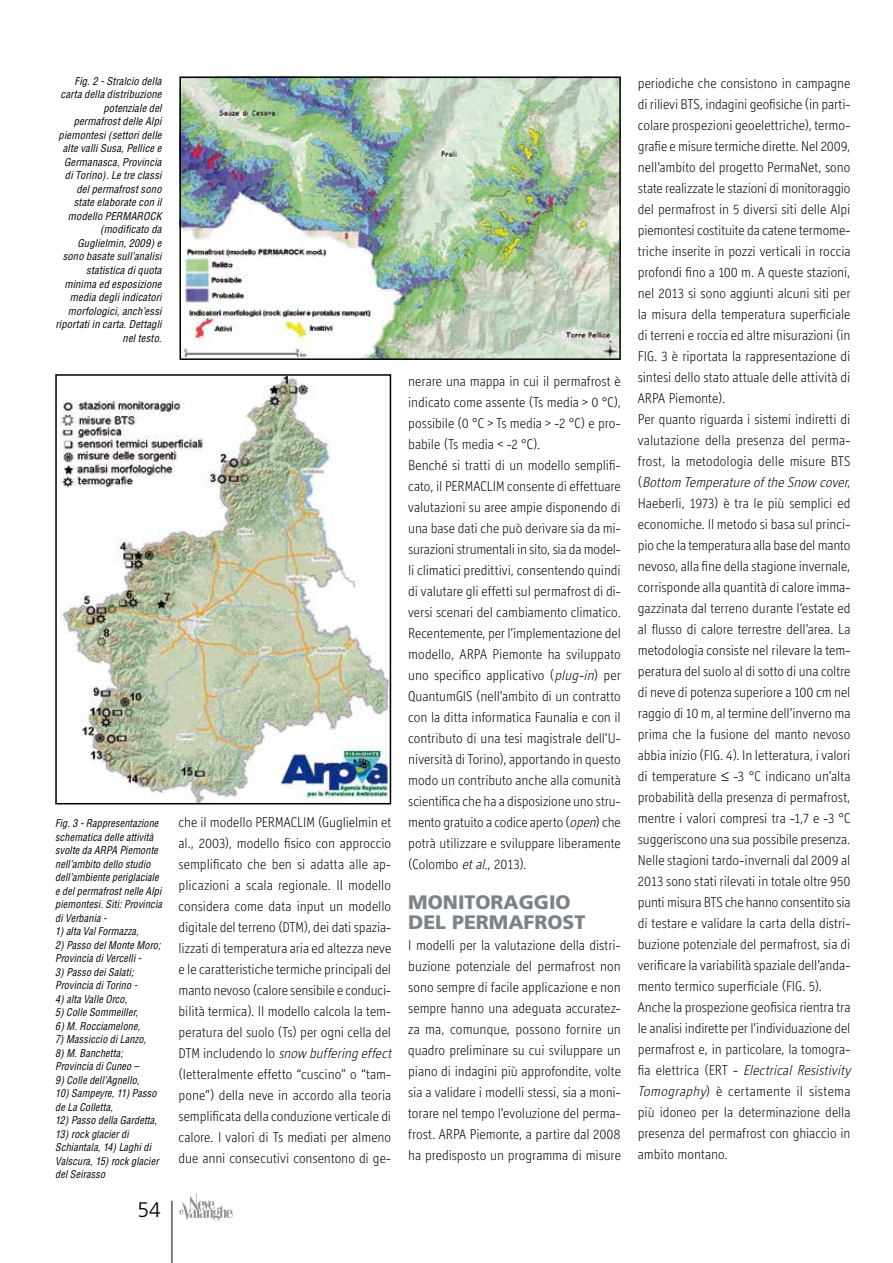
<style>
.page{position:relative;width:893px;height:1263px;background:#fff}
.page>*{position:absolute;margin:0;border:0;box-sizing:border-box;transform-origin:0 0}
.t1{font:300 21px "Frutiger";color:#000}
.t2{font:900 19.5px/19.5px "Frutiger";color:#7c8388}
.t3{font:300 14.25px/21px "Officina Display ITC";color:#000}
.t4{font:italic condensed 10.5px/13.5px "Helvetica";letter-spacing:.02em;color:#000;scale:.96 1}
.t5{font:italic condensed 10.5px/13.5px "Helvetica";letter-spacing:.02em;color:#000;text-align:right}
.s1{font-style:italic}
</style>
<div class="page">
<img style="left:182px;top:80px;width:436px;height:277px">
<div style="left:179px;top:77px;width:442px;height:283px;border:2px solid #000"></div>
<img style="left:59px;top:377px;width:329px;height:424px">
<div style="left:55px;top:374px;width:336px;height:430px;border:2px solid #000"></div>
<hr style="left:172px;top:1201px;width:1px;height:62px;background:#000">
<svg style="left:179px;top:1193px;width:54px;height:27px"></svg>
<p class="t5" style="left:56px;top:74px;width:107px">Fig. 2 - Stralcio della carta della distribuzione potenziale del permafrost delle Alpi piemontesi (settori delle alte valli Susa, Pellice e<br>Germanasca, Provincia di Torino). Le tre classi del permafrost sono state elaborate con il modello PERMAROCK (modificato da<br>Guglielmin, 2009) e sono basate sull’analisi statistica di quota minima ed esposizione media degli indicatori morfologici, anch’essi riportati in carta. Dettagli nel testo.</p>
<p class="t4" style="left:55px;top:816px;width:113px">Fig. 3 - Rappresentazione schematica delle attività svolte da ARPA Piemonte nell’ambito dello studio dell’ambiente periglaciale e del permafrost nelle Alpi piemontesi. Siti: Provincia di Verbania -</p>
<p class="t4" style="left:55px;top:924px;width:88px">1) alta Val Formazza,</p>
<p class="t4" style="left:55px;top:938px;width:111px">2) Passo del Monte Moro;<br>Provincia di Vercelli -</p>
<p class="t4" style="left:55px;top:965px;width:87px">3) Passo dei Salati;<br>Provincia di Torino -</p>
<p class="t4" style="left:55px;top:992px;width:76px">4) alta Valle Orco,</p>
<p class="t4" style="left:55px;top:1006px;width:88px">5) Colle Sommeiller,</p>
<p class="t4" style="left:55px;top:1019px;width:90px">6) M. Rocciamelone,</p>
<p class="t4" style="left:55px;top:1033px;width:96px">7) Massiccio di Lanzo,</p>
<p class="t4" style="left:55px;top:1046px;width:89px">8) M. Banchetta;<br>Provincia di Cuneo –</p>
<p class="t4" style="left:55px;top:1073px;width:89px">9) Colle dell’Agnello,</p>
<p class="t4" style="left:55px;top:1087px;width:107px">10) Sampeyre, 11) Passo de La Colletta,</p>
<p class="t4" style="left:55px;top:1114px;width:108px">12) Passo della Gardetta,</p>
<p class="t4" style="left:55px;top:1127px;width:109px">13) rock glacier di<br>Schiantala, 14) Laghi di<br>Valscura, 15) rock glacier del Seirasso</p>
<h1 class="t1" style="left:138px;top:1198px;width:25px">54</h1>
<p class="t3" style="left:179px;top:811px;width:218px">che il modello PERMACLIM (Guglielmin et al., 2003), modello fisico con approccio semplificato che ben si adatta alle ap&shy;plicazioni a scala regionale. Il modello considera come data input un modello digitale del terreno (DTM), dei dati spazia&shy;lizzati di temperatura aria ed altezza neve e le caratteristiche termiche principali del manto nevoso (calore sensibile e conduci&shy;bilità termica). Il modello calcola la tem&shy;peratura del suolo (Ts) per ogni cella del D T M i n c l u d e n d o l o <span class="s1">snow buffering effect </span>(letteralmente effetto “cuscino” o “tam&shy;pone”) della neve in accordo alla teoria semplificata della conduzione verticale di calore. I valori di Ts mediati per almeno due anni consecutivi consentono di ge-</p>
<p class="t3" style="left:408px;top:370px;width:214px">nerare una mappa in cui il permafrost è indicato come assente (Ts media &gt; 0 °C), possibile (0 °C &gt; Ts media &gt; -2 °C) e pro&shy;babile (Ts media &lt; -2 °C).<br>Benché si tratti di un modello semplifi&shy;cato, il PERMACLIM consente di effettuare valutazioni su aree ampie disponendo di una base dati che può derivare sia da mi&shy;surazioni strumentali in sito, sia da model&shy;li climatici predittivi, consentendo quindi di valutare gli effetti sul permafrost di di&shy;versi scenari del cambiamento climatico.<br>Recentemente, per l’implementazione del modello, ARPA Piemonte ha sviluppato uno specifico applicativo (<span class="s1">plug-in</span>) per QuantumGIS (nell’ambito di un contratto con la ditta informatica Faunalia e con il contributo di una tesi magistrale dell’U&shy;niversità di Torino), apportando in questo modo un contributo anche alla comunità scientifica che ha a disposizione uno stru&shy;mento gratuito a codice aperto (<span class="s1">open</span>) che potrà utilizzare e sviluppare liberamente (Colombo <span class="s1">etal</span>., 2013).</p>
<h2 class="t2" style="left:408px;top:892px;width:179px">MONITORAGGIO<br>DEL PERMAFROST</h2>
<p class="t3" style="left:408px;top:934px;width:214px;text-align:justify">I modelli per la valutazione della distri&shy;buzione potenziale del permafrost non sono sempre di facile applicazione e non sempre hanno una adeguata accuratez&shy;za ma, comunque, possono fornire un quadro preliminare su cui sviluppare un piano di indagini più approfondite, volte sia a validare i modelli stessi, sia a moni&shy;torare nel tempo l’evoluzione del perma&shy;frost. ARPA Piemonte, a partire dal 2008 ha predisposto un programma di misure</p>
<p class="t3" style="left:638px;top:72px;width:218px">periodiche che consistono in campagne di rilievi BTS, indagini geofisiche (in parti&shy;colare prospezioni geoelettriche), termo&shy;grafie e misure termiche dirette. Nel 2009, nell’ambito del progetto PermaNet, sono state realizzate le stazioni di monitoraggio del permafrost in 5 diversi siti delle Alpi piemontesi costituite da catene termome&shy;triche inserite in pozzi verticali in roccia profondi fino a 100 m. A queste stazioni, nel 2013 si sono aggiunti alcuni siti per la misura della temperatura superficiale di terreni e roccia ed altre misurazioni (in FIG. 3 è riportata la rappresentazione di sintesi dello stato attuale delle attività di ARPA Piemonte).<br>Per quanto riguarda i sistemi indiretti di valutazione della presenza del perma&shy;frost, la metodologia delle misure BTS ( <span class="s1">Bottom TemperatureoftheSnow cover</span>, Haeberli, 1973) è tra le più semplici ed economiche. Il metodo si basa sul princi&shy;pio che la temperatura alla base del manto nevoso, alla fine della stagione invernale, corrisponde alla quantità di calore imma&shy;gazzinata dal terreno durante l’estate ed al flusso di calore terrestre dell’area. La metodologia consiste nel rilevare la tem&shy;peratura del suolo al di sotto di una coltre di neve di potenza superiore a 100 cm nel raggio di 10 m, al termine dell’inverno ma prima che la fusione del manto nevoso abbia inizio (FIG. 4). In letteratura, i valori di temperature ≤ -3 °C indicano un’alta probabilità della presenza di permafrost, mentre i valori compresi tra -1,7 e -3 °C suggeriscono una sua possibile presenza.<br>Nelle stagioni tardo-invernali dal 2009 al 2013 sono stati rilevati in totale oltre 950 punti misura BTS che hanno consentito sia di testare e validare la carta della distri&shy;buzione potenziale del permafrost, sia di verificare la variabilità spaziale dell’anda&shy;mento termico superficiale (FIG. 5).<br>Anche la prospezione geofisica rientra tra le analisi indirette per l’individuazione del permafrost e, in particolare, la tomogra&shy;fi a e l e t t r i c a ( E R T - <span class="s1">Electrical Resistivity Tomography</span>) è certamente il sistema più idoneo per la determinazione della presenza del permafrost con ghiaccio in ambito montano.</p>
</div>
